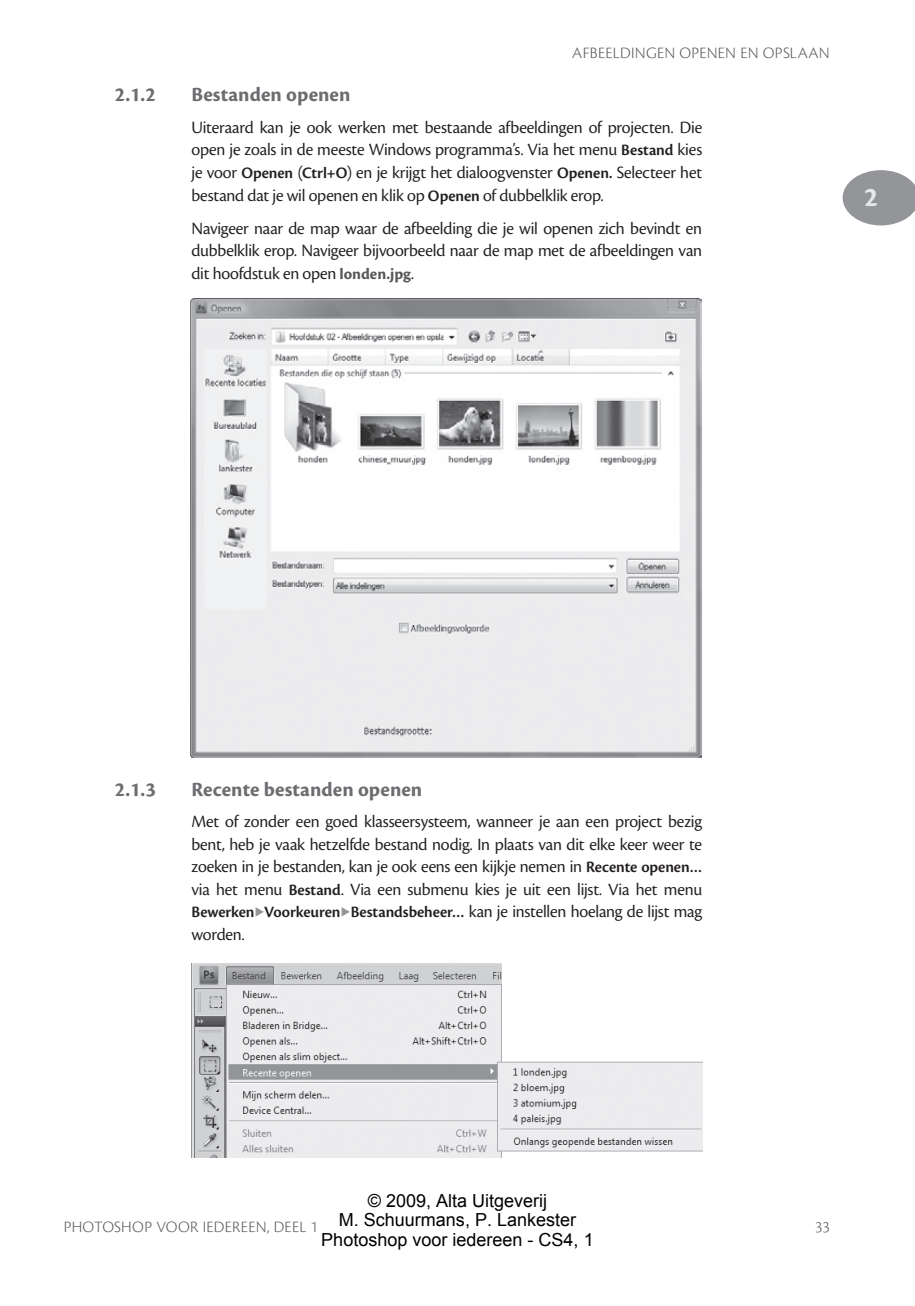
<style>
.page{position:relative;width:915px;height:1306px;background:#fff}
.page>*{position:absolute;margin:0;border:0;box-sizing:border-box;transform-origin:0 0}
.t1{font:700 28.5px "Cronos Pro";color:#e6e7e9}
.t2{font:700 21px "Cronos Pro";letter-spacing:.005em;color:#6c6d70}
.t3{font:18px/22.5px "Cronos Pro Disp";letter-spacing:-.01em;color:#231f20;text-align:justify}
.t4{font:18px/19.6px "Arial";color:#000;text-align:center}
.t5{font:16.5px "Cronos Pro Semibold Subh";letter-spacing:-.005em;color:#231f20}
.t6{font:300 16.5px "Cronos Pro";letter-spacing:.02em;color:#57585a}
.s1{font-family:"Cronos Pro Semibold Subh";font-size:16.5px}
.s2{font-family:"Cronos Pro";font-weight:700;font-size:16.5px;color:#57585a}
.s3{color:#939598}
.s4{font-family:"Cronos Pro Disp";font-size:18px}
</style>
<div class="page">
<svg style="left:842px;top:170px;width:72px;height:55px"></svg>
<img style="left:190px;top:298px;width:511px;height:459px">
<img style="left:191px;top:963px;width:511px;height:194px">
<p class="t6" style="left:572px;top:44px;width:259px">AFBEELDINGEN OPENEN EN OPSLAAN</p>
<p class="t2" style="left:115px;top:83px;width:42px">2.1.2</p>
<p class="t2" style="left:191px;top:83px;width:160px">Bestanden openen</p>
<p class="t3" style="left:191px;top:116px;width:512px">Uiteraard kan je ook werken met bestaande afbeeldingen of projecten. Die open je zoals in de meeste Windows programma’s. Via het menu <span class="s1">Bestand</span> kies je voor <span class="s1">Openen</span> (<span class="s1">Ctrl+O</span>) en je krijgt het dialoogvenster <span class="s1">Openen.</span> Selecteer het bestand dat je wil openen en klik op <span class="s1">Openen</span> of dubbelklik erop.</p>
<p class="t3" style="left:191px;top:217px;width:512px">Navigeer naar de map waar de afbeelding die je wil openen zich bevindt en dubbelklik erop. Navigeer bijvoorbeeld naar de map met de afbeeldingen van dit hoofdstuk en open <span class="s2">londen.jpg</span>.</p>
<h1 class="t1" style="left:863px;top:181px;width:16px">2</h1>
<p class="t2" style="left:115px;top:777px;width:42px">2.1.3</p>
<p class="t2" style="left:191px;top:777px;width:232px">Recente bestanden openen</p>
<p class="t3" style="left:191px;top:810px;width:512px">Met of zonder een goed klasseersysteem, wanneer je aan een project bezig bent, heb je vaak hetzelfde bestand nodig. In plaats van dit elke keer weer te zoeken in je bestanden, kan je ook eens een kijkje nemen in <span class="s1">Recente openen… </span>via het menu <span class="s1">Bestand</span>. Via een submenu kies je uit een lijst. Via het menu</p>
<p class="t5" style="left:191px;top:902px;width:512px">Bewerken<span class="s3">▶</span>Voorkeuren<span class="s3">▶</span>Bestandsbeheer… <span class="s4">kan je instellen hoelang de lijst mag</span></p>
<p class="t3" style="left:191px;top:922px;width:55px">worden.</p>
<p class="t4" style="left:321px;top:1190px;width:274px">© 2009, Alta Uitgeverij<br>M. Schuurmans, P. Lankester<br>Photoshop voor iedereen - CS4, 1</p>
<p class="t6" style="left:64px;top:1217px;width:255px">PHOTOSHOP VOOR IEDEREEN, DEEL 1</p>
<p class="t6" style="left:815px;top:1217px;width:16px">33</p>
</div>
